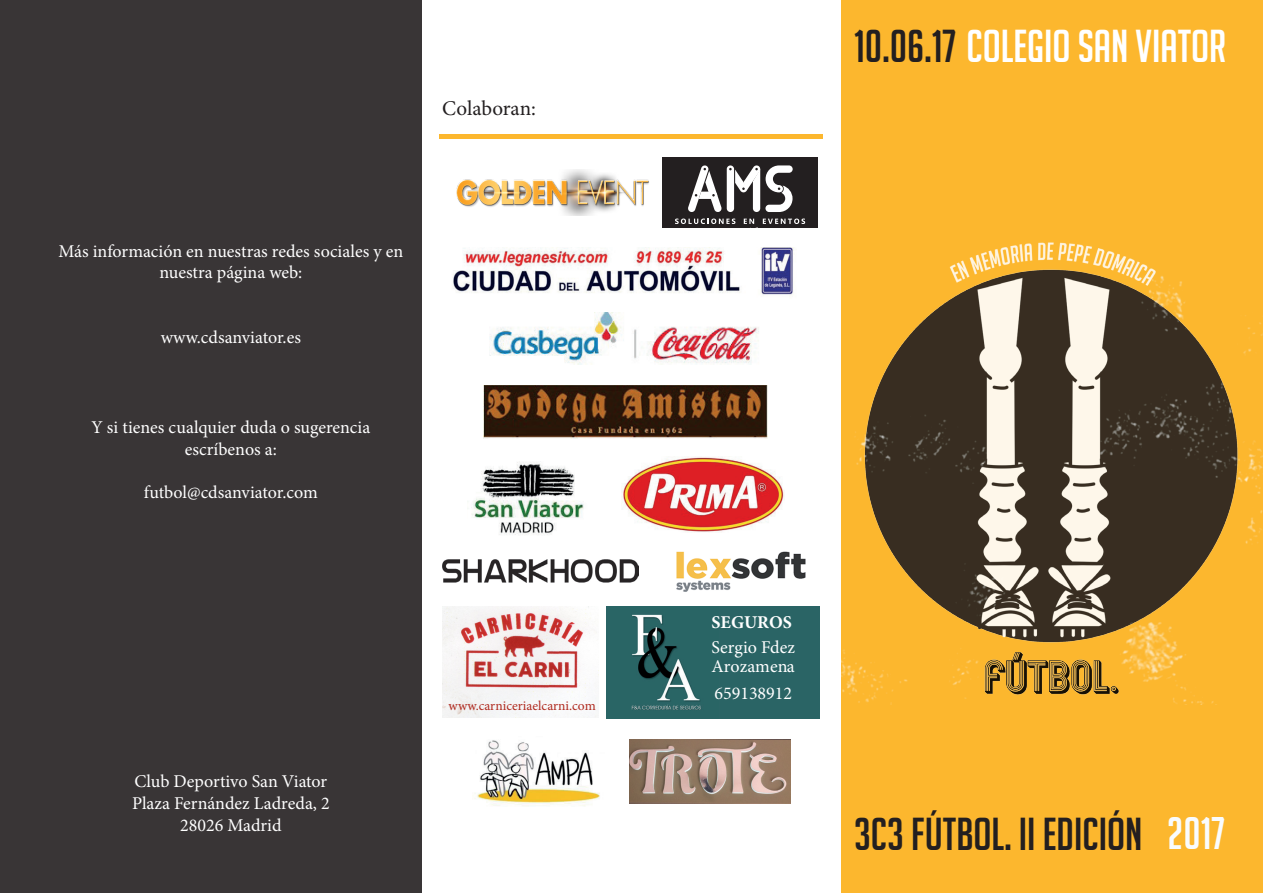
<style>
.page{position:relative;width:1263px;height:893px;background:#fff}
.page>*{position:absolute;margin:0;border:0;box-sizing:border-box;transform-origin:0 0}
.t1{font:45px "Big Noodle Titling";color:#fff}
.t2{font:45px "Big Noodle Titling";color:#231f20}
.t3{font:44.55px "Big Noodle Titling";color:#f9fcfe}
.t4{font:21px "Minion Pro";letter-spacing:-.005em;color:#231f20}
.t5{font:18px/21.6px "Minion Pro";color:#fff;text-align:center}
.t6{font:700 18px "Minion Pro";color:#fff}
.t7{font:13.5px "Minion Pro";color:#af291e}
.s1{color:#231f20}
</style>
<div class="page">
<div style="left:841px;top:0;width:422px;height:893px;background:#fcb72e"></div>
<img style="left:841px;top:242px;width:422px;height:463px">
<div style="left:0;top:0;width:422px;height:893px;background:#393536"></div>
<hr style="left:440px;top:134px;width:383px;height:4px;background:#fcb72e">
<img style="left:442px;top:559px;width:197px;height:23px">
<div style="left:606px;top:607px;width:214px;height:112px;background:#2a6465"></div>
<img style="left:631px;top:614px;width:70px;height:96px">
<img style="left:443px;top:607px;width:156px;height:111px">
<img style="left:484px;top:386px;width:283px;height:52px">
<img style="left:489px;top:312px;width:270px;height:53px">
<img style="left:453px;top:247px;width:341px;height:48px">
<img style="left:621px;top:457px;width:163px;height:75px">
<img style="left:474px;top:740px;width:126px;height:67px">
<img style="left:630px;top:740px;width:160px;height:64px">
<img style="left:676px;top:551px;width:130px;height:41px">
<img style="left:471px;top:462px;width:113px;height:73px">
<img style="left:456px;top:170px;width:193px;height:46px">
<div style="left:662px;top:158px;width:156px;height:70px;background:#231f20"></div>
<svg style="left:675px;top:219px;width:60px;height:5px"></svg>
<svg style="left:688px;top:165px;width:34px;height:47px"></svg>
<div style="left:727px;top:165px;width:7px;height:47px;background:#fff;border-radius:4px"></div>
<svg style="left:729px;top:165px;width:64px;height:47px"></svg>
<svg style="left:744px;top:219px;width:61px;height:9px"></svg>
<p class="t4" style="left:442px;top:94px;width:95px">Colaboran:</p>
<p class="t5" style="left:58px;top:240px;width:346px">Más información en nuestras redes sociales y en nuestra página web:</p>
<p class="t5" style="left:161px;top:326px;width:142px">www.cdsanviator.es</p>
<p class="t5" style="left:91px;top:417px;width:280px">Y si tienes cualquier duda o sugerencia escríbenos a:</p>
<p class="t5" style="left:144px;top:481px;width:175px">futbol@cdsanviator.com</p>
<p class="t5" style="left:134px;top:771px;width:194px">Club Deportivo San Viator</p>
<p class="t5" style="left:132px;top:792px;width:199px">Plaza Fernández Ladreda, 2</p>
<p class="t5" style="left:180px;top:814px;width:103px">28026 Madrid</p>
<p class="t7" style="left:449px;top:697px;width:149px">www.carniceriaelcarni.com</p>
<p class="t1" style="left:854px;top:22px;width:374px"><span class="s1">10.06.17</span> COLEGIO SAN VIATOR</p>
<p class="t6" style="left:711px;top:610px;width:82px">SEGUROS</p>
<p class="t5" style="left:711px;top:638px;width:85px;line-height:18.9px;text-align:left">Sergio Fdez<br>Arozamena</p>
<p class="t5" style="left:714px;top:683px;width:79px">659138912</p>
<p class="t2" style="left:854px;top:809px;width:290px">3C3 FÚTBOL. II EDICIÓN</p>
<p class="t3" style="left:1167px;top:809px;width:59px">2017</p>
</div>
